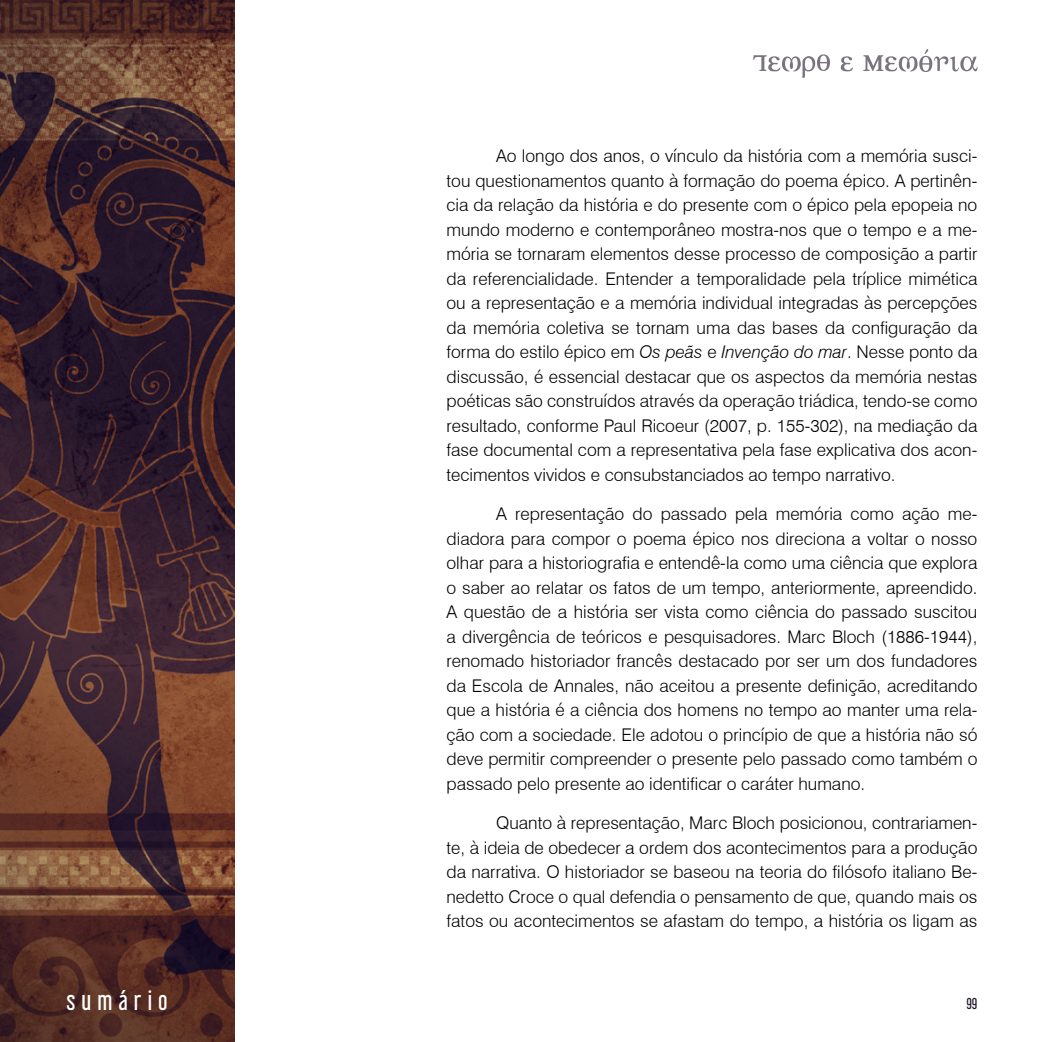
<style>
.page{position:relative;width:1042px;height:1042px;background:#fff}
.page>*{position:absolute;margin:0;border:0;box-sizing:border-box;transform-origin:0 0}
.t1{font:24.5px "Libel Suit Rg";letter-spacing:.25em;color:#fff}
.t2{font:300 17.5px/24.5px "Swiss 721 BT";color:#000;text-align:justify}
.t3{font:14px "Libel Suit Rg";color:#25172c}
.s1{font-style:italic}
</style>
<div class="page">
<img style="left:0;top:0;width:234px;height:1042px">
<svg style="left:753px;top:54px;width:77px;height:24px"></svg>
<svg style="left:841px;top:56px;width:12px;height:15px"></svg>
<svg style="left:863px;top:49px;width:114px;height:23px"></svg>
<p class="t2" style="left:446px;top:144px;width:532px;text-indent:50px">Ao longo dos anos, o vínculo da história com a memória susci&shy;tou questionamentos quanto à formação do poema épico. A pertinên&shy;cia da relação da história e do presente com o épico pela epopeia no mundo moderno e contemporâneo mostra-nos que o tempo e a me&shy;mória se tornaram elementos desse processo de composição a partir da referencialidade. Entender a temporalidade pela tríplice mimética ou a representação e a memória individual integradas às percepções da memória coletiva se tornam uma das bases da configuração da forma do estilo épico em <span class="s1">Os peãs</span> e <span class="s1">Invenção do mar</span>. Nesse ponto da discussão, é essencial destacar que os aspectos da memória nestas poéticas são construídos através da operação triádica, tendo-se como resultado, conforme Paul Ricoeur (2007, p. 155-302), na mediação da fase documental com a representativa pela fase explicativa dos acon&shy;tecimentos vividos e consubstanciados ao tempo narrativo.</p>
<p class="t2" style="left:446px;top:501px;width:532px;text-indent:50px">A representação do passado pela memória como ação me&shy;diadora para compor o poema épico nos direciona a voltar o nosso olhar para a historiografia e entendê-la como uma ciência que explora o saber ao relatar os fatos de um tempo, anteriormente, apreendido.<br>A questão de a história ser vista como ciência do passado suscitou a divergência de teóricos e pesquisadores. Marc Bloch (1886-1944), renomado historiador francês destacado por ser um dos fundadores da Escola de Annales, não aceitou a presente definição, acreditando que a história é a ciência dos homens no tempo ao manter uma rela&shy;ção com a sociedade. Ele adotou o princípio de que a história não só deve permitir compreender o presente pelo passado como também o passado pelo presente ao identificar o caráter humano.</p>
<p class="t2" style="left:446px;top:810px;width:532px;text-indent:50px">Quanto à representação, Marc Bloch posicionou, contrariamen&shy;te, à ideia de obedecer a ordem dos acontecimentos para a produção da narrativa. O historiador se baseou na teoria do filósofo italiano Be&shy;nedetto Croce o qual defendia o pensamento de que, quando mais os fatos ou acontecimentos se afastam do tempo, a história os ligam as</p>
<h1 class="t1" style="left:66px;top:980px;width:103px">sumário</h1>
<p class="t3" style="left:966px;top:992px;width:13px">99</p>
</div>
